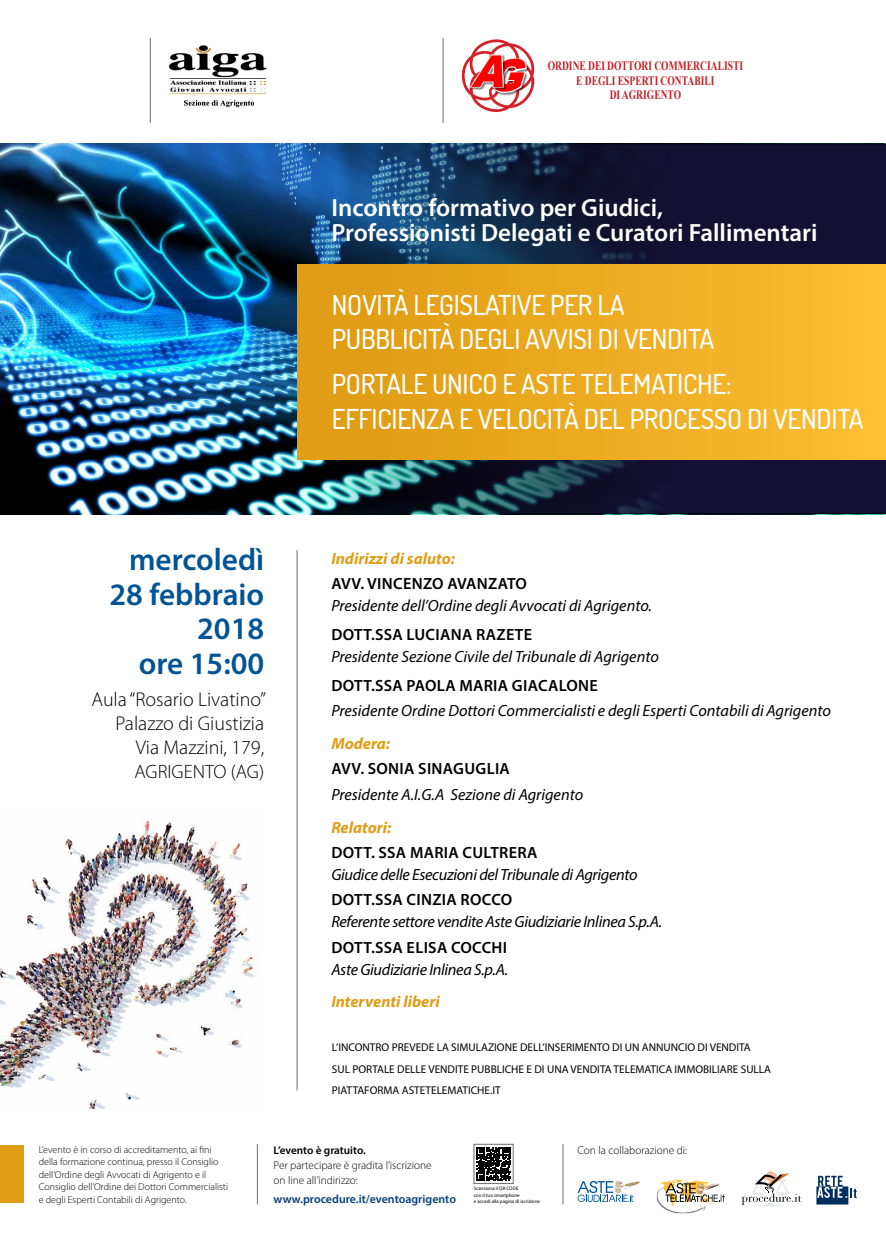
<style>
.page{position:relative;width:886px;height:1241px;background:#fff}
.page>*{position:absolute;margin:0;border:0;box-sizing:border-box;transform-origin:0 0}
.t1{font:italic 900 43.88px "Arial";color:#fc0000;scale:.93 1}
.t2{font:600 31.25px/34.4px "Myriad Pro";color:#005496;text-align:right}
.t3{font:500 27.5px/34.4px "Dosis";letter-spacing:-.01em;color:#fff}
.t4{font:600 25px/25px "Myriad Pro";color:#fff}
.t5{font:300 20px/23.8px "Myriad Pro";color:#000;text-align:right}
.t6{font:300 19.38px "Myriad Pro";color:#000}
.t7{font:italic 16.25px "Myriad Pro";color:#000}
.t8{font:600 16.25px "Myriad Pro";letter-spacing:.02em;color:#000}
.t9{font:italic 16.25px "Myriad Pro";letter-spacing:-.02em;color:#000}
.t10{font:italic 700 16.25px "Myriad Pro";color:#e09d15}
.t11{font:700 12.81px/14.5px "Times New Roman";letter-spacing:.005em;color:#c22025;text-align:center;scale:.74 1}
.t12{font:600 11.88px "Myriad Pro";color:#003e7e}
.t13{font:11.25px/21.2px "Myriad Pro";color:#000}
.t14{font:300 11.25px/15px "Myriad Pro";color:#000}
.t15{font:600 11.25px "Myriad Pro";letter-spacing:-.005em;color:#000}
.t16{font:300 10px/12.5px "Myriad Pro";color:#000}
.t17{font:5px/6.2px "Myriad Pro";color:#000}
</style>
<div class="page">
<img style="left:169px;top:45px;width:98px;height:63px">
<hr style="left:150px;top:38px;width:1px;height:85px;background:#6d6e71">
<hr style="left:443px;top:38px;width:1px;height:85px;background:#6d6e71">
<img style="left:0;top:143px;width:214px;height:371px">
<img style="left:214px;top:143px;width:672px;height:371px">
<img style="left:0;top:820px;width:256px;height:288px">
<hr style="left:297px;top:550px;width:1px;height:540px;background:#6d6e71">
<div style="left:298px;top:265px;width:588px;height:194px;background:linear-gradient(to right,#d91,#fdbe33)"></div>
<div style="left:0;top:1144px;width:23px;height:58px;background:#e09d15"></div>
<svg style="left:462px;top:39px;width:72px;height:74px"></svg>
<hr style="left:563px;top:1143px;width:1px;height:61px;background:#6d6e71">
<svg style="left:577px;top:1180px;width:63px;height:21px"></svg>
<svg style="left:657px;top:1179px;width:68px;height:33px"></svg>
<svg style="left:816px;top:1175px;width:41px;height:29px"></svg>
<svg style="left:742px;top:1170px;width:59px;height:36px"></svg>
<hr style="left:257px;top:1143px;width:1px;height:61px;background:#6d6e71">
<svg style="left:477px;top:1147px;width:33px;height:33px"></svg>
<h1 class="t1" style="left:471px;top:41px;width:75px">AG</h1>
<p class="t11" style="left:548px;top:58px;width:266px">ORDINE DEI DOTTORI COMMERCIALISTI<br>E DEGLI ESPERTI CONTABILI</p>
<p class="t11" style="left:610px;top:87px;width:98px">DI AGRIGENTO</p>
<h3 class="t4" style="left:331px;top:194px;width:488px">Incontro formativo per Giudici,<br>Professionisti Delegati e Curatori Fallimentari</h3>
<h3 class="t3" style="left:332px;top:287px;width:384px">NOVITÀ LEGISLATIVE PER LA<br>PUBBLICITÀ DEGLI AVVISI DI VENDITA</h3>
<h3 class="t3" style="left:332px;top:366px;width:533px">PORTALE UNICO E ASTE TELEMATICHE:<br>EFFICIENZA E VELOCITÀ DEL PROCESSO DI VENDITA</h3>
<h2 class="t2" style="left:110px;top:542px;width:156px">mercoledì<br>28 febbraio<br>2018<br>ore 15:00</h2>
<p class="t5" style="left:92px;top:687px;width:176px">Aula “Rosario Livatino”<br>Palazzo di Giustizia<br>Via Mazzini, 179,</p>
<p class="t6" style="left:134px;top:759px;width:131px">AGRIGENTO (AG)</p>
<p class="t10" style="left:331px;top:547px;width:125px">Indirizzi di saluto:</p>
<p class="t8" style="left:331px;top:573px;width:197px">AVV. VINCENZO AVANZATO</p>
<p class="t7" style="left:331px;top:595px;width:322px">Presidente dell’Ordine degli Avvocati di Agrigento.</p>
<p class="t8" style="left:331px;top:624px;width:202px">DOTT.SSA LUCIANA RAZETE</p>
<p class="t7" style="left:331px;top:646px;width:329px">Presidente Sezione Civile del Tribunale di Agrigento</p>
<p class="t8" style="left:331px;top:675px;width:268px">DOTT.SSA PAOLA MARIA GIACALONE</p>
<p class="t7" style="left:331px;top:700px;width:501px">Presidente Ordine Dottori Commercialisti e degli Esperti Contabili di Agrigento</p>
<p class="t10" style="left:331px;top:732px;width:60px">Modera:</p>
<p class="t8" style="left:331px;top:758px;width:180px">AVV. SONIA SINAGUGLIA</p>
<p class="t7" style="left:331px;top:784px;width:253px">Presidente A.I.G.A Sezione di Agrigento</p>
<p class="t10" style="left:331px;top:816px;width:61px">Relatori:</p>
<p class="t8" style="left:331px;top:842px;width:207px">DOTT. SSA MARIA CULTRERA</p>
<p class="t9" style="left:331px;top:864px;width:308px">Giudice delle Esecuzioni del Tribunale di Agrigento</p>
<p class="t8" style="left:331px;top:889px;width:182px">DOTT.SSA CINZIA ROCCO</p>
<p class="t9" style="left:331px;top:911px;width:332px">Referente settore vendite Aste Giudiziarie Inlinea S.p.A.</p>
<p class="t8" style="left:331px;top:936px;width:177px">DOTT.SSA ELISA COCCHI</p>
<p class="t9" style="left:331px;top:959px;width:178px">Aste Giudiziarie Inlinea S.p.A.</p>
<p class="t10" style="left:331px;top:991px;width:110px">Interventi liberi</p>
<p class="t13" style="left:332px;top:1036px;width:441px">L’INCONTRO PREVEDE LA SIMULAZIONE DELL’INSERIMENTO DI UN ANNUNCIO DI VENDITA<br>SUL PORTALE DELLE VENDITE PUBBLICHE E DI UNA VENDITA TELEMATICA IMMOBILIARE SULLA<br>PIATTAFORMA ASTETELEMATICHE.IT</p>
<p class="t16" style="left:39px;top:1143px;width:191px">L’evento è in corso di accreditamento, ai fini della formazione continua, presso il Consiglio dell’Ordine degli Avvocati di Agrigento e il Consiglio dell’Ordine dei Dottori Commercialisti e degli Esperti Contabili di Agrigento.</p>
<p class="t15" style="left:274px;top:1142px;width:94px">L’evento è gratuito.</p>
<p class="t14" style="left:274px;top:1157px;width:159px">Per partecipare è gradita l’iscrizione on line all’indirizzo:</p>
<p class="t12" style="left:274px;top:1190px;width:184px">www.procedure.it/eventoagrigento</p>
<p class="t17" style="left:474px;top:1185px;width:68px">Scansiona il QR CODE<br>con il tuo smartphone<br>e accedi alla pagina di iscrizione</p>
<p class="t14" style="left:577px;top:1142px;width:111px">Con la collaborazione di:</p>
</div>
